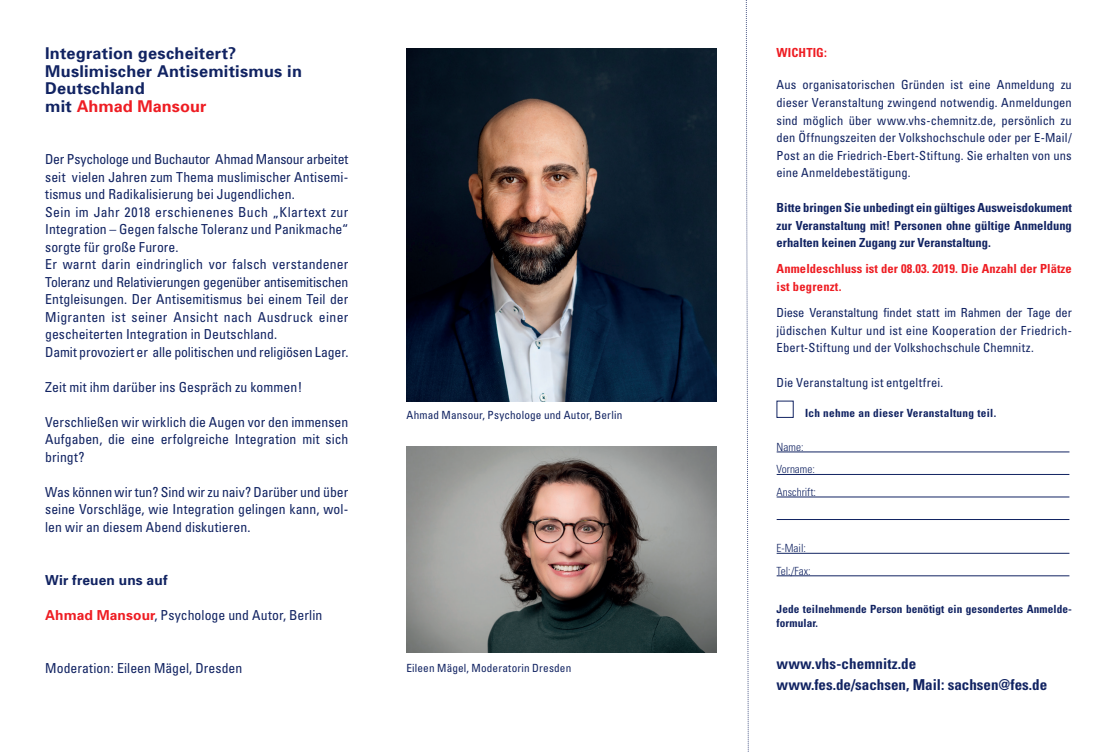
<style>
.page{position:relative;width:1120px;height:752px;background:#fff}
.page>*{position:absolute;margin:0;border:0;box-sizing:border-box;transform-origin:0 0}
.t1{font:700 16.25px/17.5px "Univers";letter-spacing:.015em;color:#112362}
.t2{font:700 16.25px "Univers";letter-spacing:.005em;color:#ee1d23}
.t3{font:700 condensed 15px "Univers";color:#112362}
.t4{font:condensed 13.75px/17.5px "Univers";color:#112362;text-align:justify}
.t5{font:700 13.75px "Univers";letter-spacing:.01em;color:#112362}
.t6{font:condensed 12.5px/17.5px "Univers";letter-spacing:.01em;color:#112362;text-align:justify}
.t7{font:700 condensed 12.5px/17.5px "Univers";color:#112362;text-align:justify}
.t8{font:700 condensed 12.5px/17.5px "Univers";letter-spacing:.01em;color:#ee1d23}
.t9{font:condensed 11.25px "Univers";letter-spacing:.015em;color:#112362}
.t10{font:700 condensed 11.25px/13.5px "Univers";letter-spacing:.01em;color:#112362}
.t11{font:300 condensed 11.25px "Univers";color:#112362}
.t12{font:700 condensed 11.25px "Univers";letter-spacing:.03em;color:#112362}
.s1{color:#112362}
.s2{font-weight:700;font-stretch:normal;color:#ee1d23}
</style>
<div class="page">
<svg style="left:745px;top:0;width:4px;height:752px"></svg>
<img style="left:406px;top:49px;width:310px;height:352px">
<img style="left:406px;top:446px;width:310px;height:206px">
<hr style="left:776px;top:451px;width:293px;height:1px;background:#112362">
<hr style="left:776px;top:474px;width:293px;height:1px;background:#112362">
<hr style="left:776px;top:496px;width:293px;height:1px;background:#112362">
<hr style="left:776px;top:519px;width:293px;height:1px;background:#112362">
<hr style="left:776px;top:552px;width:293px;height:1px;background:#112362">
<hr style="left:776px;top:575px;width:293px;height:1px;background:#112362">
<p class="t1" style="left:45px;top:44px;width:192px">Integration gescheitert?</p>
<p class="t1" style="left:45px;top:62px;width:258px">Muslimischer Antisemitismus in<br>Deutschland</p>
<p class="t2" style="left:45px;top:96px;width:163px"><span class="s1">mit</span> Ahmad Mansour</p>
<p class="t4" style="left:45px;top:150px;width:305px">Der Psychologe und Buchautor Ahmad Mansour arbeitet seit vielen Jahren zum Thema muslimischer Antisemi&shy;tismus und Radikalisierung bei Jugendlichen.</p>
<p class="t4" style="left:45px;top:203px;width:305px">Sein im Jahr 2018 erschienenes Buch „Klartext zur Integration – Gegen falsche Toleranz und Panikmache“ sorgte für große Furore.</p>
<p class="t4" style="left:45px;top:255px;width:305px">Er warnt darin eindringlich vor falsch verstandener Toleranz und Relativierungen gegenüber antisemitischen Entgleisungen. Der Antisemitismus bei einem Teil der Migranten ist seiner Ansicht nach Ausdruck einer gescheiterten Integration in Deutschland.</p>
<p class="t4" style="left:45px;top:343px;width:305px">Damit provoziert er alle politischen und religiösen Lager.</p>
<p class="t4" style="left:45px;top:378px;width:259px">Zeit mit ihm darüber ins Gespräch zu kommen!</p>
<p class="t4" style="left:45px;top:413px;width:305px">Verschließen wir wirklich die Augen vor den immensen Aufgaben, die eine erfolgreiche Integration mit sich bringt?</p>
<p class="t4" style="left:45px;top:483px;width:305px">Was können wir tun? Sind wir zu naiv? Darüber und über seine Vorschläge, wie Integration gelingen kann, wol&shy;len wir an diesem Abend diskutieren.</p>
<p class="t5" style="left:45px;top:571px;width:124px">Wir freuen uns auf</p>
<p class="t4" style="left:45px;top:605px;width:279px"><span class="s2">Ahmad Mansour</span>, Psychologe und Autor, Berlin</p>
<p class="t4" style="left:45px;top:659px;width:199px">Moderation: Eileen Mägel, Dresden</p>
<p class="t9" style="left:406px;top:407px;width:217px">Ahmad Mansour, Psychologe und Autor, Berlin</p>
<p class="t9" style="left:406px;top:661px;width:166px">Eileen Mägel, Moderatorin Dresden</p>
<p class="t8" style="left:776px;top:44px;width:52px">WICHTIG:</p>
<p class="t6" style="left:776px;top:76px;width:297px">Aus organisatorischen Gründen ist eine Anmeldung zu dieser Veranstaltung zwingend notwendig. Anmeldungen sind möglich über www.vhs-chemnitz.de, persönlich zu den Öffnungszeiten der Volkshochschule oder per E-Mail/ Post an die Friedrich-Ebert-Stiftung. Sie erhalten von uns eine Anmeldebestätigung.</p>
<p class="t7" style="left:776px;top:199px;width:297px">Bitte bringen Sie unbedingt ein gültiges Ausweisdokument zur Veranstaltung mit! Personen ohne gültige Anmeldung erhalten keinen Zugang zur Veranstaltung.</p>
<p class="t8" style="left:776px;top:260px;width:297px">Anmeldeschluss ist der 08.03. 2019. Die Anzahl der Plätze ist begrenzt.</p>
<p class="t6" style="left:776px;top:303px;width:297px">Diese Veranstaltung findet statt im Rahmen der Tage der jüdischen Kultur und ist eine Kooperation der Friedrich-Ebert-Stiftung und der Volkshochschule Chemnitz.</p>
<p class="t6" style="left:776px;top:373px;width:168px">Die Veranstaltung ist entgeltfrei.</p>
<p class="t12" style="left:805px;top:406px;width:193px">Ich nehme an dieser Veranstaltung teil.</p>
<p class="t11" style="left:776px;top:440px;width:28px">Name:</p>
<p class="t11" style="left:776px;top:462px;width:40px">Vorname:</p>
<p class="t11" style="left:776px;top:485px;width:41px">Anschrift:</p>
<p class="t11" style="left:776px;top:541px;width:31px">E-Mail:</p>
<p class="t11" style="left:776px;top:563px;width:36px">Tel:/Fax:</p>
<p class="t10" style="left:776px;top:602px;width:297px">Jede teilnehmende Person benötigt ein gesondertes Anmelde&shy;formular.</p>
<p class="t3" style="left:776px;top:654px;width:141px">www.vhs-chemnitz.de</p>
<p class="t3" style="left:776px;top:675px;width:272px">www.fes.de/sachsen, Mail: sachsen@fes.de</p>
</div>
